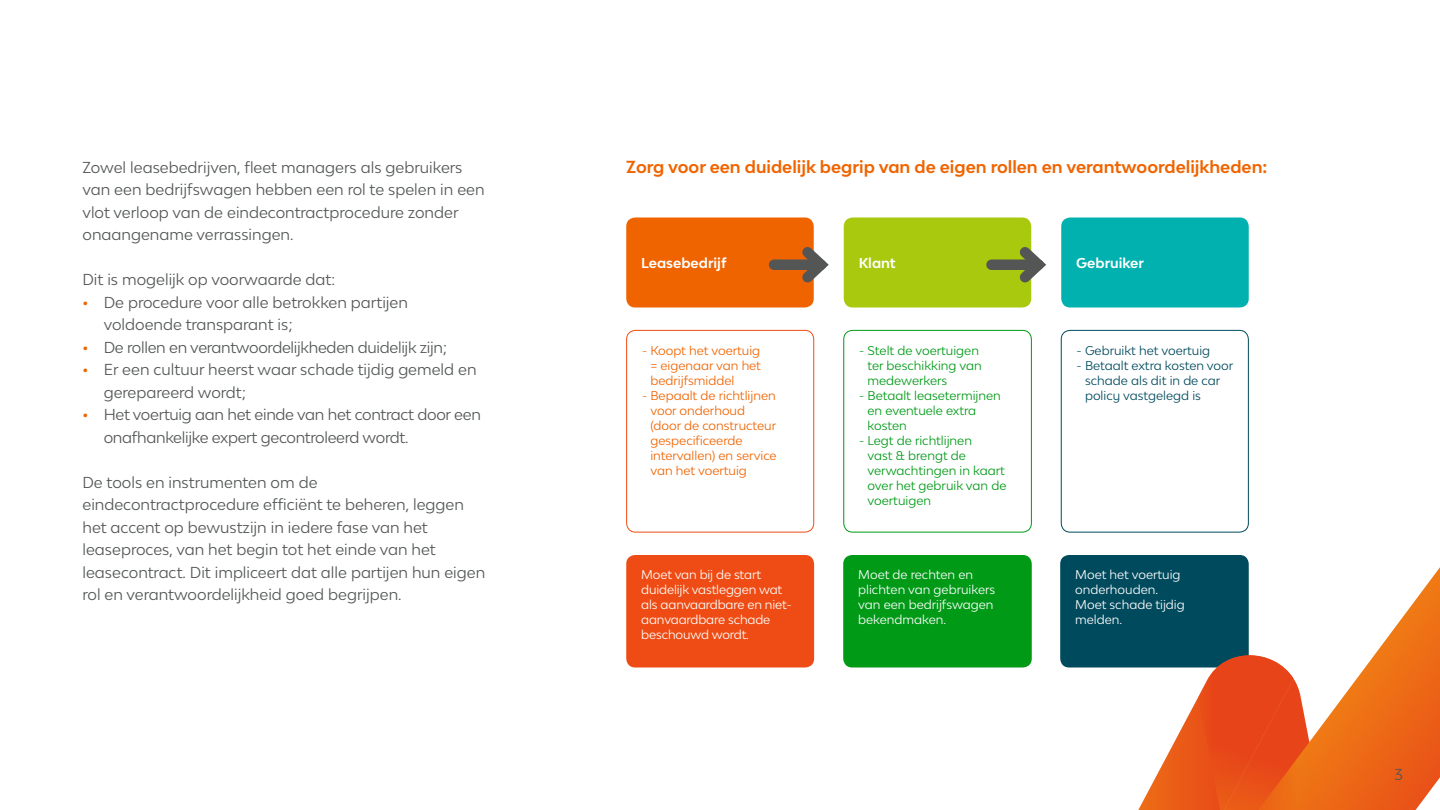
<style>
.page{position:relative;width:1440px;height:810px;background:#fff}
.page>*{position:absolute;margin:0;border:0;box-sizing:border-box;transform-origin:0 0}
.Body_copy_BOLD_mid_o{font:700 16.5px "Lease Plan";color:#f06400}
.Body_copy{font:15px/22.5px "Lease Plan";color:#545656}
.Body_copy-2{font:15px/22.5px "Lease Plan";letter-spacing:-.02em;color:#545656}
.t1{font:700 13.5px "Lease Plan";color:#fff}
.t2{font:12px/15px "Lease Plan";letter-spacing:-.01em;color:#fff}
.t3{font:12px/15px "Lease Plan";color:#009a17}
.t4{font:12px/15px "Lease Plan";color:#f06400;text-align:justify}
.t5{font:12px/15px "Lease Plan";color:#004a5d}
.s1{font-weight:700;color:#f06400}
</style>
<div class="page">
<div style="left:626px;top:218px;width:188px;height:90px;background:#f06400;border-radius:9px"></div>
<div style="left:844px;top:218px;width:187px;height:90px;background:#a9c90e;border-radius:9px"></div>
<div style="left:626px;top:330px;width:188px;height:202px;border:1px solid #ee4c14;border-radius:9px"></div>
<div style="left:843px;top:330px;width:189px;height:202px;border:1px solid #009a17;border-radius:9px"></div>
<div style="left:1061px;top:330px;width:188px;height:202px;border:1px solid #004a5d;border-radius:9px"></div>
<div style="left:1061px;top:218px;width:188px;height:90px;background:#00b1af;border-radius:9px"></div>
<div style="left:626px;top:555px;width:188px;height:113px;background:#ee4c14;border-radius:9px"></div>
<div style="left:843px;top:555px;width:189px;height:113px;background:#009a17;border-radius:9px"></div>
<div style="left:1060px;top:555px;width:189px;height:113px;background:#004a5d;border-radius:9px"></div>
<svg style="left:1134px;top:660px;width:94px;height:150px"></svg>
<svg style="left:1228px;top:450px;width:212px;height:360px"></svg>
<div style="left:774px;top:260px;width:47px;height:10px;background:#545656"></div>
<svg style="left:793px;top:237px;width:36px;height:55px"></svg>
<div style="left:992px;top:260px;width:47px;height:10px;background:#545656"></div>
<svg style="left:1010px;top:237px;width:36px;height:55px"></svg>
<p class="Body_copy" style="left:82px;top:155px;width:382px">Zowel leasebedrijven, fleet managers als gebruikers</p>
<p class="Body_copy_BOLD_mid_o" style="left:626px;top:156px;width:643px">Zorg voor een duidelijk begrip van de eigen rollen en verantwoordelijkheden:</p>
<p class="Body_copy" style="left:82px;top:178px;width:404px">van een bedrijfswagen hebben een rol te spelen in een vlot verloop van de eindecontractprocedure zonder onaangename verrassingen.</p>
<p class="Body_copy" style="left:82px;top:268px;width:254px">Dit is mogelijk op voorwaarde dat:</p>
<p class="Body_copy" style="left:104px;top:290px;width:306px;text-indent:-21px"><span class="s1">•</span> De procedure voor alle betrokken partijen voldoende transparant is;</p>
<p class="Body_copy-2" style="left:82px;top:335px;width:366px"><span class="s1">•</span> De rollen en verantwoordelijkheden duidelijk zijn;</p>
<p class="Body_copy" style="left:104px;top:358px;width:374px;text-indent:-21px"><span class="s1">•</span> Er een cultuur heerst waar schade tijdig gemeld en gerepareerd wordt;</p>
<p class="Body_copy-2" style="left:104px;top:403px;width:379px;text-indent:-21px"><span class="s1">•</span> Het voertuig aan het einde van het contract door een onafhankelijke expert gecontroleerd wordt.</p>
<p class="Body_copy" style="left:82px;top:470px;width:404px">De tools en instrumenten om de eindecontractprocedure efficiënt te beheren, leggen het accent op bewustzijn in iedere fase van het leaseproces, van het begin tot het einde van het leasecontract. Dit impliceert dat alle partijen hun eigen rol en verantwoordelijkheid goed begrijpen.</p>
<p class="t1" style="left:641px;top:254px;width:87px">Leasebedrijf</p>
<p class="t1" style="left:859px;top:254px;width:39px">Klant</p>
<p class="t1" style="left:1076px;top:254px;width:69px">Gebruiker</p>
<p class="t4" style="left:650px;top:343px;width:112px;text-indent:-8px">- Koopt het voertuig = eigenaar van het bedrijfsmiddel</p>
<p class="t4" style="left:650px;top:388px;width:128px;text-align:left;text-indent:-8px">- Bepaalt de richtlijnen voor onderhoud (door de constructeur gespecificeerde intervallen) en service van het voertuig</p>
<p class="t3" style="left:868px;top:343px;width:116px;text-indent:-8px">- Stelt de voertuigen ter beschikking van medewerkers</p>
<p class="t3" style="left:868px;top:388px;width:135px;text-indent:-8px">- Betaalt leasetermijnen en eventuele extra kosten</p>
<p class="t3" style="left:868px;top:433px;width:140px;text-indent:-8px">- Legt de richtlijnen<br>vast &amp; brengt de verwachtingen in kaart over het gebruik van de voertuigen</p>
<p class="t5" style="left:1077px;top:343px;width:135px">- Gebruikt het voertuig</p>
<p class="t5" style="left:1085px;top:358px;width:150px;text-indent:-8px">- Betaalt extra kosten voor schade als dit in de car policy vastgelegd is</p>
<p class="t2" style="left:641px;top:567px;width:152px">Moet van bij de start duidelijk vastleggen wat als aanvaardbare en niet&shy;aanvaardbare schade beschouwd wordt.</p>
<p class="t2" style="left:858px;top:567px;width:139px">Moet de rechten en plichten van gebruikers van een bedrijfswagen bekendmaken.</p>
<p class="t2" style="left:1075px;top:567px;width:107px">Moet het voertuig onderhouden.</p>
<p class="t2" style="left:1075px;top:597px;width:111px">Moet schade tijdig melden.</p>
<p class="Body_copy" style="left:1395px;top:763px;width:10px">3</p>
</div>
